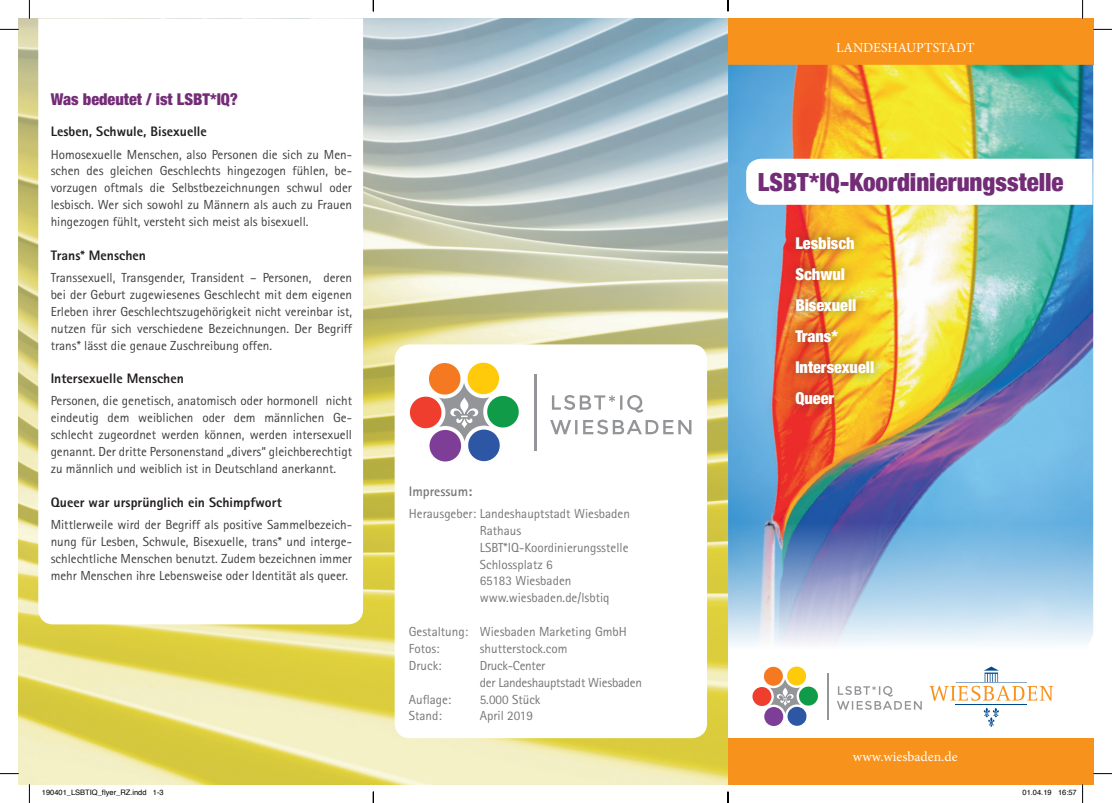
<style>
.page{position:relative;width:1112px;height:803px;background:#fff}
.page>*{position:absolute;margin:0;border:0;box-sizing:border-box;transform-origin:0 0}
.Überschrift{font:900 condensed 25px "Helvetica Neue";color:#732d77}
.Überschrift-2{font:900 condensed 16.25px "Helvetica Neue";color:#fff}
.Überschrift-3{font:900 condensed 16.25px "Helvetica Neue";color:#732d77}
.Subline{font:800 13.75px "Rotis Sans Serif";color:#231f20}
.t1{font:13.75px "Minion Pro";color:#fff}
.Subline-2{font:700 13.75px "Rotis Sans Serif";color:#757679}
.Fließtext_Standart{font:13.12px/16.9px "Rotis Sans Serif";color:#3e3e3f;text-align:justify}
.Fließtext_Standart-2{font:13.12px "Rotis Sans Serif";color:#757679}
.Fließtext_Standart-3{font:13.12px "Rotis Sans Serif";letter-spacing:-.02em;color:#757679}
.t2{font:7.5px "Helvetica";color:#000}
</style>
<div class="page">
<img style="left:19px;top:19px;width:708px;height:765px">
<svg style="left:38px;top:19px;width:325px;height:605px"></svg>
<div style="left:727px;top:19px;width:365px;height:46px;background:#f7931d"></div>
<img style="left:727px;top:65px;width:365px;height:447px">
<svg style="left:727px;top:512px;width:365px;height:226px"></svg>
<div style="left:727px;top:738px;width:365px;height:46px;background:#f7931d"></div>
<hr style="left:955px;top:704px;width:71px;height:1px;background:#01498e">
<svg style="left:929px;top:666px;width:124px;height:35px"></svg>
<svg style="left:983px;top:708px;width:15px;height:19px"></svg>
<svg style="left:836px;top:686px;width:85px;height:24px"></svg>
<hr style="left:827px;top:673px;width:1px;height:46px;background:#939598">
<svg style="left:752px;top:666px;width:66px;height:60px"></svg>
<div style="left:783px;top:226px;width:102px;height:190px;background:#231f20;opacity:.5"></div>
<svg style="left:746px;top:159px;width:346px;height:46px"></svg>
<div style="left:394px;top:344px;width:313px;height:394px;background:#fff;border-radius:15px"></div>
<svg style="left:550px;top:420px;width:141px;height:14px"></svg>
<svg style="left:552px;top:395px;width:91px;height:18px"></svg>
<hr style="left:534px;top:374px;width:3px;height:76px;background:#939598">
<svg style="left:410px;top:363px;width:109px;height:98px"></svg>
<svg style="left:0;top:29px;width:19px;height:1px"></svg>
<svg style="left:1092px;top:29px;width:19px;height:1px"></svg>
<svg style="left:0;top:773px;width:19px;height:1px"></svg>
<svg style="left:1092px;top:773px;width:19px;height:1px"></svg>
<svg style="left:29px;top:0;width:1px;height:19px"></svg>
<svg style="left:29px;top:784px;width:1px;height:19px"></svg>
<svg style="left:1081px;top:0;width:2px;height:19px"></svg>
<svg style="left:1057px;top:784px;width:26px;height:19px"></svg>
<svg style="left:372px;top:0;width:2px;height:11px"></svg>
<svg style="left:372px;top:792px;width:2px;height:11px"></svg>
<p class="Überschrift-3" style="left:51px;top:86px;width:189px">Was bedeutet / ist LSBT*IQ?</p>
<p class="Subline" style="left:51px;top:123px;width:158px">Lesben, Schwule, Bisexuelle</p>
<p class="Fließtext_Standart" style="left:51px;top:146px;width:303px">Homosexuelle Menschen, also Personen die sich zu Men&shy;schen des gleichen Geschlechts hingezogen fühlen, be&shy;vorzugen oftmals die Selbstbezeichnungen schwul oder lesbisch. Wer sich sowohl zu Männern als auch zu Frauen hingezogen fühlt, versteht sich meist als bisexuell.</p>
<p class="Subline" style="left:51px;top:246px;width:97px">Trans* Menschen</p>
<p class="Fließtext_Standart" style="left:51px;top:269px;width:303px">Transsexuell, Transgender, Transident – Personen, deren bei der Geburt zugewiesenes Geschlecht mit dem eigenen Erleben ihrer Geschlechtszugehörigkeit nicht vereinbar ist, nutzen für sich verschiedene Bezeichnungen. Der Begriff trans* lässt die genaue Zuschreibung offen.</p>
<p class="Subline" style="left:51px;top:370px;width:135px">Intersexuelle Menschen</p>
<p class="Fließtext_Standart" style="left:51px;top:392px;width:303px">Personen, die genetisch, anatomisch oder hormonell nicht eindeutig dem weiblichen oder dem männlichen Ge&shy;schlecht zugeordnet werden können, werden intersexuell genannt. Der dritte Personenstand „divers“ gleichberechtigt zu männlich und weiblich ist in Deutschland anerkannt.</p>
<p class="Subline" style="left:51px;top:493px;width:232px">Queer war ursprünglich ein Schimpfwort</p>
<p class="Fließtext_Standart" style="left:51px;top:516px;width:303px">Mittlerweile wird der Begriff als positive Sammelbezeich&shy;nung für Lesben, Schwule, Bisexuelle, trans* und interge&shy;schlechtliche Menschen benutzt. Zudem bezeichnen immer mehr Menschen ihre Lebensweise oder Identität als queer.</p>
<p class="Subline-2" style="left:409px;top:482px;width:65px">Impressum:</p>
<p class="Fließtext_Standart-2" style="left:409px;top:506px;width:222px">Herausgeber: Landeshauptstadt Wiesbaden</p>
<p class="Fließtext_Standart-2" style="left:479px;top:523px;width:43px">Rathaus</p>
<p class="Fließtext_Standart-2" style="left:479px;top:539px;width:150px">LSBT*IQ-Koordinierungsstelle</p>
<p class="Fließtext_Standart-2" style="left:479px;top:556px;width:74px">Schlossplatz 6</p>
<p class="Fließtext_Standart-2" style="left:479px;top:573px;width:93px">65183 Wiesbaden</p>
<p class="Fließtext_Standart-2" style="left:479px;top:590px;width:131px">www.wiesbaden.de/lsbtiq</p>
<p class="Fließtext_Standart-2" style="left:409px;top:624px;width:219px">Gestaltung: Wiesbaden Marketing GmbH</p>
<p class="Fließtext_Standart-2" style="left:409px;top:641px;width:32px">Fotos:</p>
<p class="Fließtext_Standart-2" style="left:479px;top:641px;width:89px">shutterstock.com</p>
<p class="Fließtext_Standart-2" style="left:409px;top:658px;width:34px">Druck:</p>
<p class="Fließtext_Standart-3" style="left:479px;top:658px;width:67px">Druck-Center</p>
<p class="Fließtext_Standart-3" style="left:479px;top:674px;width:164px">der Landeshauptstadt Wiesbaden</p>
<p class="Fließtext_Standart-2" style="left:409px;top:691px;width:44px">Auflage:</p>
<p class="Fließtext_Standart-2" style="left:479px;top:691px;width:62px">5.000 Stück</p>
<p class="Fließtext_Standart-2" style="left:409px;top:708px;width:35px">Stand:</p>
<p class="Fließtext_Standart-2" style="left:479px;top:708px;width:55px">April 2019</p>
<p class="t1" style="left:835px;top:38px;width:140px">LANDESHAUPTSTADT</p>
<p class="Überschrift" style="left:757px;top:161px;width:307px">LSBT*IQ-Koordinierungsstelle</p>
<p class="Überschrift-2" style="left:795px;top:229px;width:61px">Lesbisch</p>
<p class="Überschrift-2" style="left:795px;top:260px;width:51px">Schwul</p>
<p class="Überschrift-2" style="left:795px;top:291px;width:63px">Bisexuell</p>
<p class="Überschrift-2" style="left:795px;top:323px;width:44px">Trans*</p>
<p class="Überschrift-2" style="left:795px;top:354px;width:80px">Intersexuell</p>
<p class="Überschrift-2" style="left:795px;top:385px;width:40px">Queer</p>
<p class="t1" style="left:852px;top:747px;width:106px">www.wiesbaden.de</p>
<p class="t2" style="left:42px;top:787px;width:123px">190401_LSBTIQ_flyer_RZ.indd 1-3</p>
<p class="t2" style="left:1022px;top:787px;width:56px">01.04.19 16:57</p>
</div>
